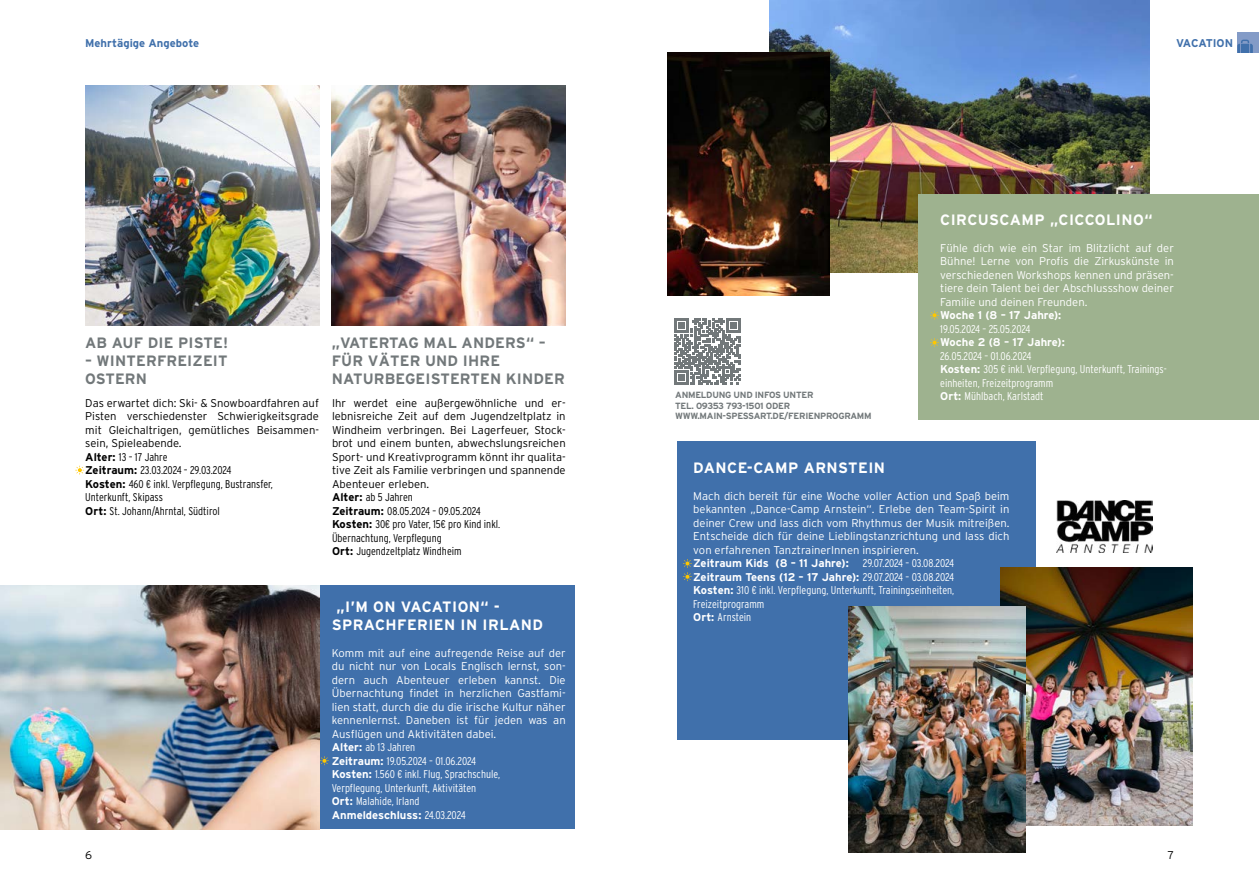
<style>
.page{position:relative;width:1259px;height:893px;background:#fff}
.page>*{position:absolute;margin:0;border:0;box-sizing:border-box;transform-origin:0 0}
.t1{font:700 15px/18px "Interstate";letter-spacing:.01em;color:#72787a}
.t2{font:700 15px/18px "Interstate";letter-spacing:.03em;color:#fff}
.t3{font:300 11.25px/13.5px "Interstate";color:#fff;text-align:justify}
.t4{font:300 11.25px/13.5px "Interstate";color:#000;text-align:justify}
.t5{font:300 11.25px/13.5px "Interstate Condensed";color:#fff}
.t6{font:300 11.25px/13.5px "Interstate Condensed";color:#000}
.t7{font:700 11.25px "Interstate";color:#fff}
.t8{font:700 11.25px "Interstate";color:#4070ab}
.t9{font:700 9px/10.8px "Interstate";letter-spacing:-.03em;color:#72787a}
.s1{font-family:"Interstate";font-weight:700}
.s2{font-family:"Interstate Condensed";font-weight:300}
</style>
<div class="page">
<div style="left:172px;top:585px;width:402px;height:244px;background:#4070ab"></div>
<img style="left:332px;top:85px;width:234px;height:240px">
<svg style="left:320px;top:756px;width:9px;height:9px"></svg>
<img style="left:769px;top:0;width:380px;height:273px">
<div style="left:677px;top:441px;width:359px;height:299px;background:#4070ab"></div>
<img style="left:1056px;top:500px;width:96px;height:52px">
<svg style="left:683px;top:559px;width:9px;height:22px"></svg>
<div style="left:918px;top:194px;width:341px;height:226px;background:#9eb28f"></div>
<svg style="left:930px;top:311px;width:9px;height:9px"></svg>
<svg style="left:930px;top:338px;width:9px;height:9px"></svg>
<img style="left:85px;top:85px;width:234px;height:240px">
<img style="left:0;top:585px;width:319px;height:244px">
<svg style="left:675px;top:318px;width:66px;height:66px"></svg>
<img style="left:667px;top:53px;width:162px;height:243px">
<img style="left:1001px;top:567px;width:191px;height:258px">
<img style="left:848px;top:606px;width:177px;height:247px">
<svg style="left:75px;top:466px;width:9px;height:9px"></svg>
<svg style="left:1237px;top:32px;width:22px;height:21px"></svg>
<p class="t8" style="left:85px;top:37px;width:116px">Mehrtägige Angebote</p>
<p class="t8" style="left:1176px;top:37px;width:59px">VACATION</p>
<h1 class="t1" style="left:85px;top:333px;width:145px">AB AUF DIE PISTE!</h1>
<h1 class="t1" style="left:85px;top:351px;width:144px">– WINTERFREIZEIT<br>OSTERN</h1>
<p class="t4" style="left:85px;top:396px;width:235px">Das erwartet dich: Ski- &amp; Snowboardfahren auf Pisten verschiedenster Schwierigkeitsgrade mit Gleichaltrigen, gemütliches Beisammen&shy;sein, Spieleabende.</p>
<p class="t6" style="left:85px;top:450px;width:189px"><span class="s1">Alter:</span> 13 – 17 Jahre<br><span class="s1">Zeitraum:</span> 23.03.2024 – 29.03.2024<br><span class="s1">Kosten:</span> 460 € inkl. Verpflegung, Bustransfer,<br>Unterkunft, Skipass<br><span class="s1">Ort:</span> St. Johann/Ahrntal, Südtirol</p>
<h1 class="t1" style="left:332px;top:333px;width:234px">„VATERTAG MAL ANDERS“ –<br>FÜR VÄTER UND IHRE<br>NATURBEGEISTERTEN KINDER</h1>
<p class="t4" style="left:332px;top:396px;width:235px">Ihr werdet eine außergewöhnliche und er&shy;lebnisreiche Zeit auf dem Jugendzeltplatz in Windheim verbringen. Bei Lagerfeuer, Stock&shy;brot und einem bunten, abwechslungsreichen Sport- und Kreativprogramm könnt ihr qualita&shy;tive Zeit als Familie verbringen und spannende Abenteuer erleben.</p>
<p class="t6" style="left:332px;top:490px;width:170px"><span class="s1">Alter:</span> ab 5 Jahren<br><span class="s1">Zeitraum:</span> 08.05.2024 – 09.05.2024<br><span class="s1">Kosten:</span> 30€ pro Vater, 15€ pro Kind inkl.<br>Übernachtung, Verpflegung<br><span class="s1">Ort:</span> Jugendzeltplatz Windheim</p>
<h1 class="t2" style="left:332px;top:597px;width:213px;text-indent:5px">„I’M ON VACATION“ -<br>SPRACHFERIEN IN IRLAND</h1>
<p class="t3" style="left:332px;top:646px;width:235px">Komm mit auf eine aufregende Reise auf der du nicht nur von Locals Englisch lernst, son&shy;dern auch Abenteuer erleben kannst. Die Übernachtung findet in herzlichen Gastfami&shy;lien statt, durch die du die irische Kultur näher kennenlernst. Daneben ist für jeden was an Ausflügen und Aktivitäten dabei.</p>
<p class="t5" style="left:332px;top:741px;width:170px"><span class="s1">Alter:</span> ab 13 Jahren<br><span class="s1">Zeitraum:</span> 19.05.2024 – 01.06.2024<br><span class="s1">Kosten:</span> 1.560 € inkl. Flug, Sprachschule,<br>Verpflegung, Unterkunft, Aktivitäten<br><span class="s1">Ort:</span> Malahide, Irland</p>
<p class="t7" style="left:332px;top:809px;width:135px">Anmeldeschluss: <span class="s2">24.03.2024</span></p>
<p class="t9" style="left:675px;top:389px;width:198px">ANMELDUNG UND INFOS UNTER<br>TEL. 09353 793-1501 ODER<br>WWW.MAIN-SPESSART.DE/FERIENPROGRAMM</p>
<h1 class="t2" style="left:940px;top:211px;width:214px">CIRCUSCAMP „CICCOLINO“</h1>
<p class="t3" style="left:940px;top:241px;width:235px">Fühle dich wie ein Star im Blitzlicht auf der Bühne! Lerne von Profis die Zirkuskünste in verschiedenen Workshops kennen und präsen&shy;tiere dein Talent bei der Abschlussshow deiner Familie und deinen Freunden.</p>
<p class="t7" style="left:940px;top:309px;width:123px">Woche 1 (8 – 17 Jahre):</p>
<p class="t5" style="left:940px;top:322px;width:92px">19.05.2024 – 25.05.2024</p>
<p class="t7" style="left:940px;top:336px;width:126px">Woche 2 (8 – 17 Jahre):</p>
<p class="t5" style="left:940px;top:349px;width:228px">26.05.2024 – 01.06.2024<br><span class="s1">Kosten:</span> 305 € inkl. Verpflegung, Unterkunft, Trainings&shy;einheiten, Freizeitprogramm<br><span class="s1">Ort:</span> Mühlbach, Karlstadt</p>
<h1 class="t2" style="left:693px;top:458px;width:193px">DANCE-CAMP ARNSTEIN</h1>
<p class="t3" style="left:693px;top:489px;width:318px">Mach dich bereit für eine Woche voller Action und Spaß beim bekannten „Dance-Camp Arnstein“. Erlebe den Team-Spirit in deiner Crew und lass dich vom Rhythmus der Musik mitreißen.<br>Entscheide dich für deine Lieblingstanzrichtung und lass dich von erfahrenen TanztrainerInnen inspirieren.</p>
<p class="t7" style="left:693px;top:557px;width:157px">Zeitraum Kids (8 – 11 Jahre):</p>
<p class="t5" style="left:863px;top:556px;width:93px">29.07.2024 – 03.08.2024</p>
<p class="t7" style="left:693px;top:570px;width:262px">Zeitraum Teens (12 – 17 Jahre): <span class="s2">29.07.2024 – 03.08.2024</span></p>
<p class="t5" style="left:693px;top:583px;width:262px"><span class="s1">Kosten:</span> 310 € inkl. Verpflegung, Unterkunft, Trainingseinheiten,<br>Freizeitprogramm<br><span class="s1">Ort:</span> Arnstein</p>
<p class="t4" style="left:85px;top:849px;width:8px">6</p>
<p class="t4" style="left:1167px;top:849px;width:8px">7</p>
</div>
